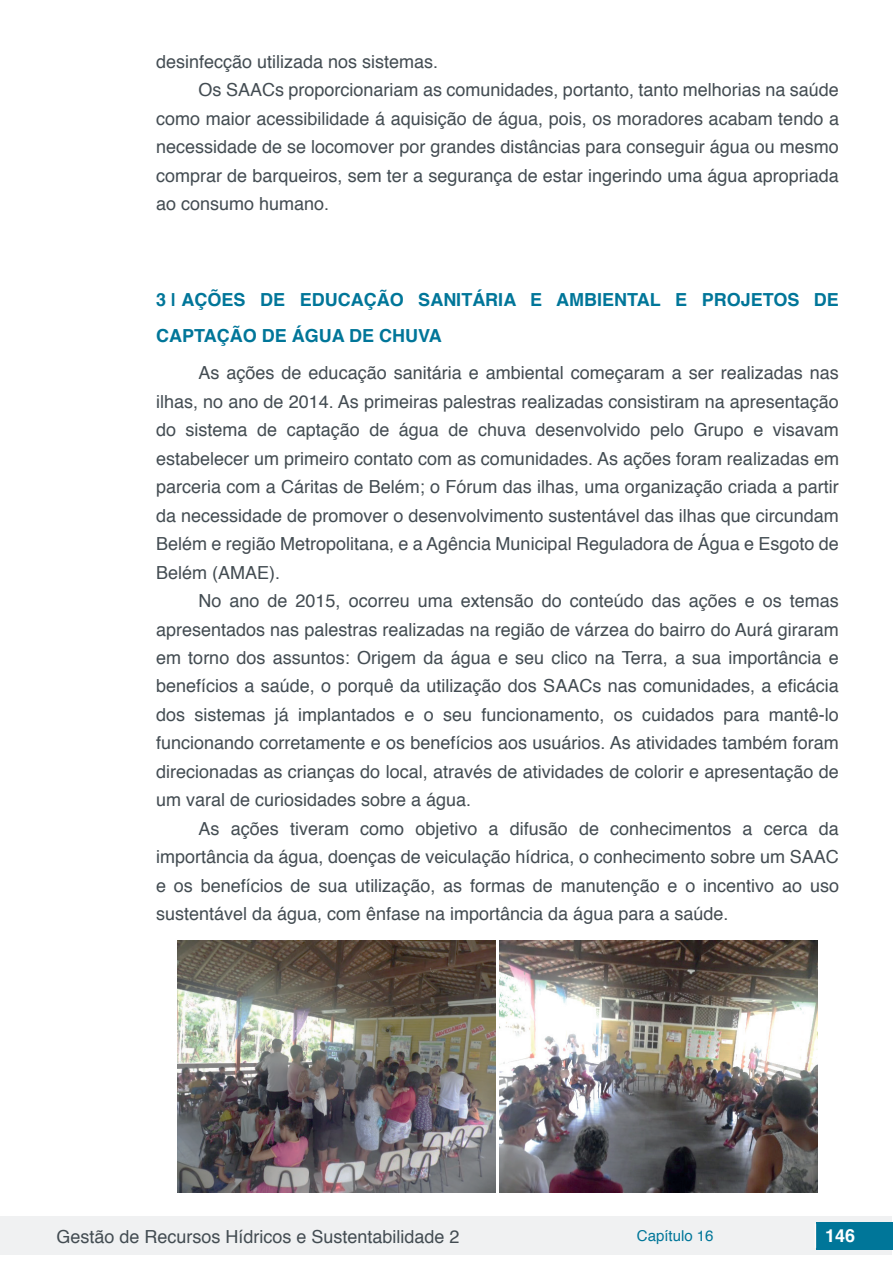
<style>
.page{position:relative;width:893px;height:1263px;background:#fff}
.page>*{position:absolute;margin:0;border:0;box-sizing:border-box;transform-origin:0 0}
.t1{font:18px/28.5px "Helvetica";color:#434c52;text-align:justify}
.t2{font:700 18px/36px "Helvetica";color:#007699}
.t3{font:700 18px "Helvetica";color:#fff}
.t4{font:15px "Helvetica";color:#007699}
</style>
<div class="page">
<div style="left:1px;top:1216px;width:891px;height:38px;background:#f0f1f2"></div>
<div style="left:816px;top:1222px;width:77px;height:27px;background:#007699"></div>
<svg style="left:815px;top:1224px;width:1px;height:24px"></svg>
<img style="left:177px;top:941px;width:318px;height:251px">
<img style="left:499px;top:941px;width:319px;height:251px">
<p class="t1" style="left:156px;top:47px;width:284px">desinfecção utilizada nos sistemas.</p>
<p class="t1" style="left:199px;top:76px;width:642px">Os SAACs proporcionariam as comunidades, portanto, tanto melhorias na saúde</p>
<p class="t1" style="left:156px;top:104px;width:684px">como maior acessibilidade á aquisição de água, pois, os moradores acabam tendo a</p>
<p class="t1" style="left:156px;top:133px;width:684px">necessidade de se locomover por grandes distâncias para conseguir água ou mesmo</p>
<p class="t1" style="left:156px;top:161px;width:684px">comprar de barqueiros, sem ter a segurança de estar ingerindo uma água apropriada</p>
<p class="t1" style="left:156px;top:190px;width:175px">ao consumo humano.</p>
<p class="t2" style="left:156px;top:282px;width:684px">3 | AÇÕES DE EDUCAÇÃO SANITÁRIA E AMBIENTAL E PROJETOS DE<br>CAPTAÇÃO DE ÁGUA DE CHUVA</p>
<p class="t1" style="left:156px;top:359px;width:684px;text-indent:43px">As ações de educação sanitária e ambiental começaram a ser realizadas nas ilhas, no ano de 2014. As primeiras palestras realizadas consistiram na apresentação do sistema de captação de água de chuva desenvolvido pelo Grupo e visavam estabelecer um primeiro contato com as comunidades. As ações foram realizadas em parceria com a Cáritas de Belém; o Fórum das ilhas, uma organização criada a partir da necessidade de promover o desenvolvimento sustentável das ilhas que circundam Belém e região Metropolitana, e a Agência Municipal Reguladora de Água e Esgoto de Belém (AMAE).</p>
<p class="t1" style="left:156px;top:587px;width:684px;text-indent:43px">No ano de 2015, ocorreu uma extensão do conteúdo das ações e os temas apresentados nas palestras realizadas na região de várzea do bairro do Aurá giraram em torno dos assuntos: Origem da água e seu clico na Terra, a sua importância e benefícios a saúde, o porquê da utilização dos SAACs nas comunidades, a eficácia dos sistemas já implantados e o seu funcionamento, os cuidados para mantê-lo funcionando corretamente e os benefícios aos usuários. As atividades também foram direcionadas as crianças do local, através de atividades de colorir e apresentação de um varal de curiosidades sobre a água.</p>
<p class="t1" style="left:156px;top:815px;width:684px;text-indent:43px">As ações tiveram como objetivo a difusão de conhecimentos a cerca da importância da água, doenças de veiculação hídrica, o conhecimento sobre um SAAC e os benefícios de sua utilização, as formas de manutenção e o incentivo ao uso sustentável da água, com ênfase na importância da água para a saúde.</p>
<p class="t1" style="left:56px;top:1223px;width:405px">Gestão de Recursos Hídricos e Sustentabilidade 2</p>
<p class="t4" style="left:637px;top:1224px;width:78px">Capítulo 16</p>
<p class="t3" style="left:825px;top:1221px;width:32px">146</p>
</div>
